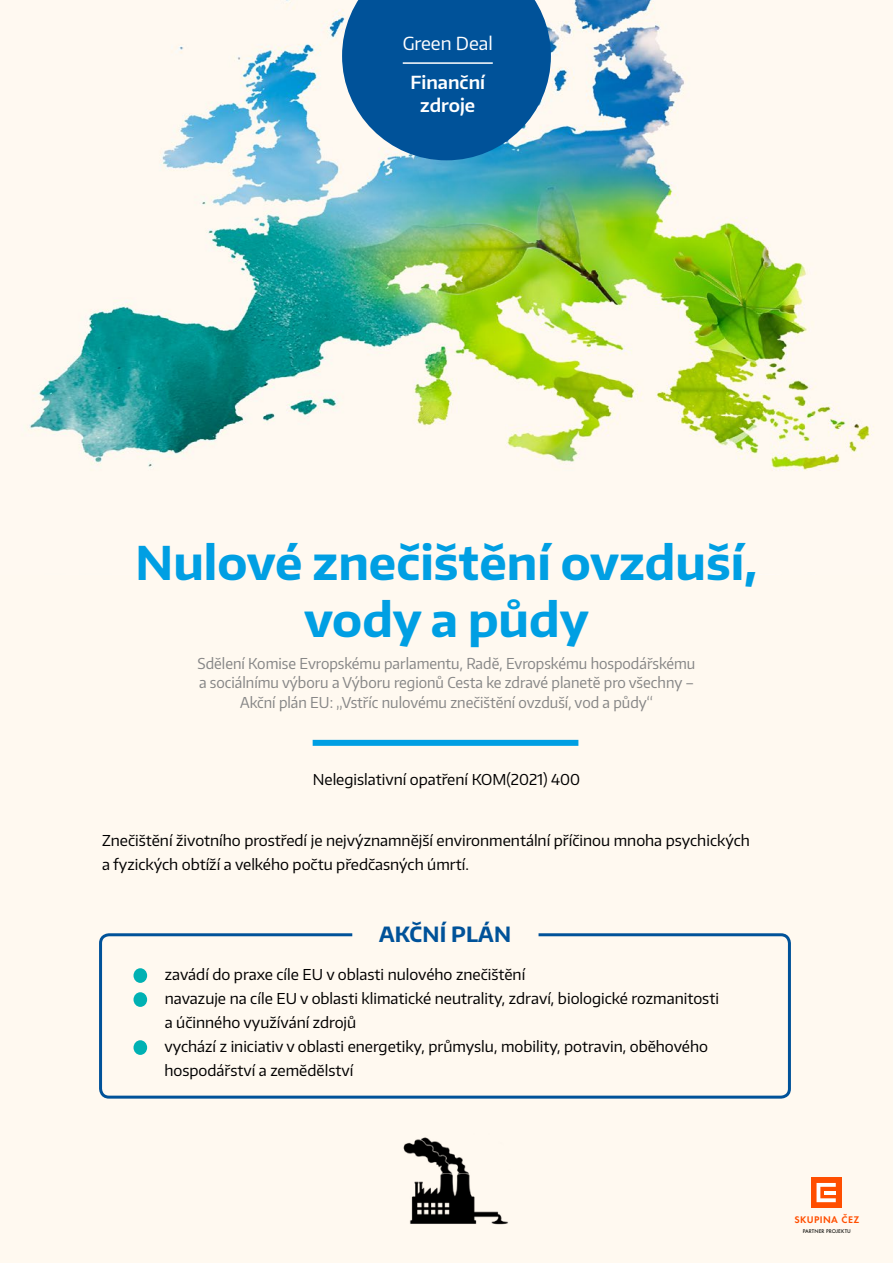
<style>
.page{position:relative;width:893px;height:1263px;background:#fff}
.page>*{position:absolute;margin:0;border:0;box-sizing:border-box;transform-origin:0 0}
.t1{font:700 46.5px/57px "Encode Sans Normal";color:#009fe3;text-align:center}
.N3{font:700 21px "Encode Sans Normal";letter-spacing:.01em;color:#005299}
.t2{font:600 18px/22.5px "Encode Sans Normal";color:#fff;text-align:center}
.t3{font:18px "Encode Sans Normal";color:#fff}
.Text_zaklad{font:15px/24px "Encode Sans Normal";color:#000}
.t4{font:15px/19.5px "Encode Sans Narrow";color:#878787;text-align:center}
.t5{font:600 10.05px "Futura CEZOT";letter-spacing:.04em;color:#ff4e00}
.t6{font:500 5.55px "Futura CEZOT";letter-spacing:.015em;color:#171714}
</style>
<div class="page">
<div style="left:0;top:574px;width:893px;height:689px;background:#fff9f0"></div>
<img style="left:0;top:0;width:893px;height:574px">
<div style="left:313px;top:740px;width:265px;height:6px;background:#009fe3"></div>
<div style="left:811px;top:1177px;width:31px;height:31px;background:#ff4e00"></div>
<svg style="left:816px;top:1183px;width:20px;height:19px"></svg>
<svg style="left:342px;top:0;width:209px;height:160px"></svg>
<div style="left:134px;top:968px;width:13px;height:15px;background:#00b1b3;border-radius:50%"></div>
<div style="left:134px;top:992px;width:13px;height:15px;background:#00b1b3;border-radius:50%"></div>
<div style="left:134px;top:1040px;width:13px;height:15px;background:#00b1b3;border-radius:50%"></div>
<div style="left:99px;top:933px;width:692px;height:165px;border:3px solid #005299;border-radius:9px"></div>
<hr style="left:403px;top:62px;width:90px;height:2px;background:#fff">
<img style="left:399px;top:1133px;width:111px;height:95px">
<p class="t3" style="left:403px;top:31px;width:92px">Green Deal</p>
<p class="t2" style="left:410px;top:71px;width:76px">Finanční zdroje</p>
<p class="t1" style="left:136px;top:532px;width:623px">Nulové znečištění ovzduší, vody a půdy</p>
<p class="t4" style="left:198px;top:653px;width:499px">Sdělení Komise Evropskému parlamentu, Radě, Evropskému hospodářskému a sociálnímu výboru a Výboru regionů Cesta ke zdravé planetě pro všechny –<br>Akční plán EU: „Vstříc nulovému znečištění ovzduší, vod a půdy“</p>
<p class="Text_zaklad" style="left:313px;top:767px;width:269px">Nelegislativní opatření KOM(2021) 400</p>
<p class="Text_zaklad" style="left:102px;top:828px;width:649px">Znečištění životního prostředí je nejvýznamnější environmentální příčinou mnoha psychických a fyzických obtíží a velkého počtu předčasných úmrtí.</p>
<p class="N3" style="left:379px;top:921px;width:134px">AKČNÍ PLÁN</p>
<p class="Text_zaklad" style="left:165px;top:962px;width:362px">zavádí do praxe cíle EU v oblasti nulového znečištění</p>
<p class="Text_zaklad" style="left:165px;top:986px;width:556px">navazuje na cíle EU v oblasti klimatické neutrality, zdraví, biologické rozmanitosti a účinného využívání zdrojů</p>
<p class="Text_zaklad" style="left:164px;top:1034px;width:545px">vychází z iniciativ v oblasti energetiky, průmyslu, mobility, potravin, oběhového hospodářství a zemědělství</p>
<p class="t5" style="left:794px;top:1214px;width:66px">SKUPINA ČEZ</p>
<p class="t6" style="left:803px;top:1228px;width:50px">PARTNER PROJEKTU</p>
</div>
